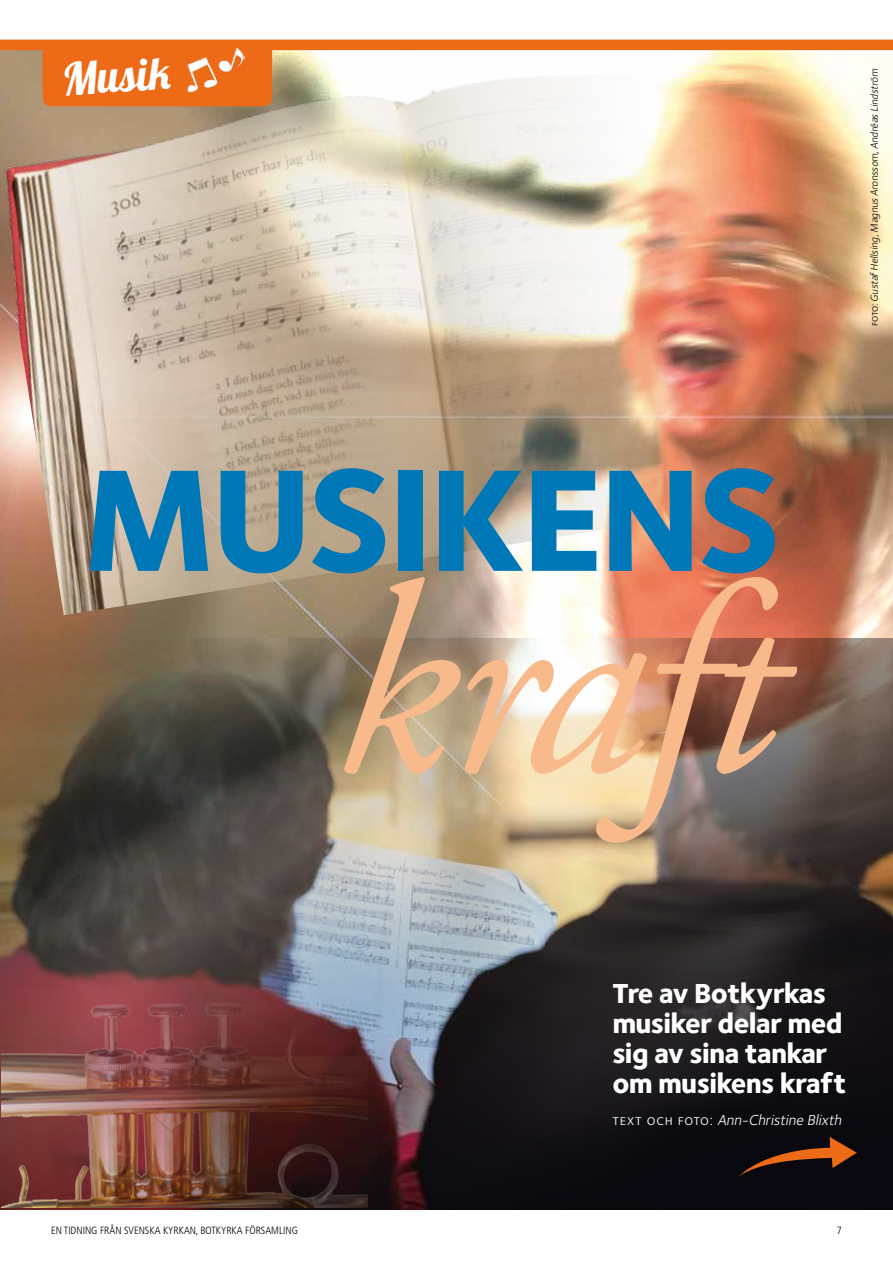
<style>
.page{position:relative;width:893px;height:1263px;background:#fff}
.page>*{position:absolute;margin:0;border:0;box-sizing:border-box;transform-origin:0 0}
.t1{font:italic 270px "Adobe Garamond Pro";letter-spacing:-.025em;color:#f8ba8b}
.t2{font:150px "Foundry Sterling Extra Bold OSF";letter-spacing:-.025em;color:#0077b7}
.t3{font:45px "Lobster 1.4";color:#fff}
.t4{font:28.5px/30px "Foundry Sterling Extra Bold OSF";letter-spacing:-.025em;color:#fff}
.t5{font:italic 15px "Foundry Sterling Book OSF";color:#fff}
.t6{font:italic 10.5px "Foundry Sterling Book OSF";color:#000}
.t7{font:300 condensed 10.5px "Frutiger LT";color:#000}
.s1{font-family:"Foundry Sterling Book Expert";font-style:normal}
</style>
<div class="page">
<img style="left:0;top:50px;width:893px;height:589px">
<img style="left:0;top:39px;width:720px;height:576px">
<div style="left:0;top:40px;width:893px;height:10px;background:#ed6a16"></div>
<div style="left:42px;top:50px;width:231px;height:57px;background:#ed6a16"></div>
<img style="left:0;top:639px;width:893px;height:570px">
<img style="left:2px;top:981px;width:366px;height:227px">
<svg style="left:739px;top:1137px;width:118px;height:39px;background:#3c1e0f"></svg>
<img style="left:184px;top:47px;width:61px;height:49px">
<h3 class="t3" style="left:60px;top:51px;width:110px;rotate:-4deg">Musik</h3>
<p class="t6" style="left:868px;top:326px;width:261px;rotate:-90deg"><span class="s1">f oto :</span> GustafHellsing,Magnus Aronssom,Andréas Lindström</p>
<h2 class="t2" style="left:83px;top:427px;width:700px">Musikens</h2>
<h1 class="t1" style="left:334px;top:522px;width:446px">kraft</h1>
<p class="t4" style="left:612px;top:977px;width:236px">Tre av Botkyrkas musiker delar med sig av sina tankar om musikens kraft</p>
<p class="t5" style="left:612px;top:1111px;width:234px"><span class="s1">t e x t o c h f o t o :</span> Ann-Christine Blixth</p>
<p class="t7" style="left:51px;top:1224px;width:248px">EN TIDNING FRÅN SVENSKA KYRKAN, BOTKYRKA FÖRSAMLING</p>
<p class="t7" style="left:837px;top:1224px;width:7px">7</p>
</div>
